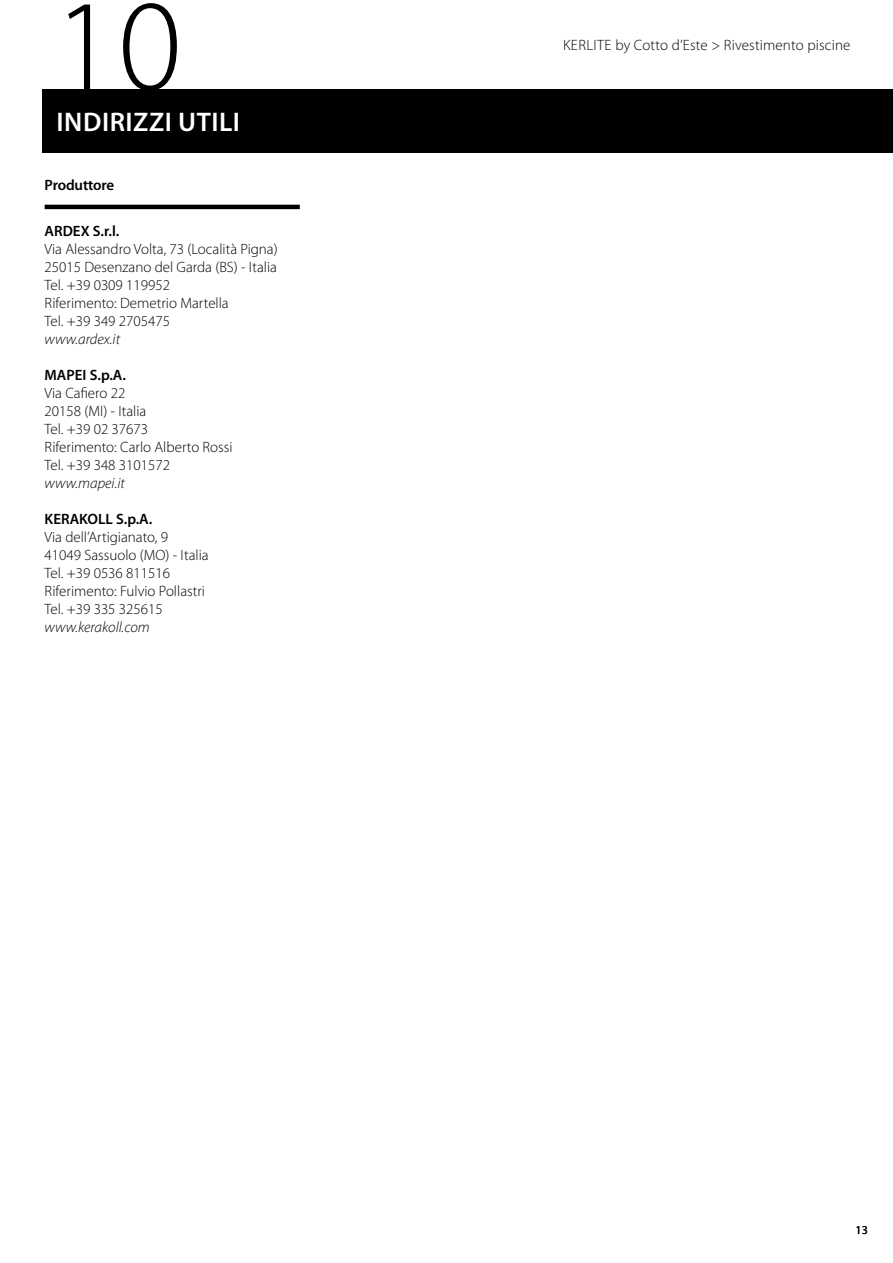
<style>
.page{position:relative;width:893px;height:1263px;background:#fff}
.page>*{position:absolute;margin:0;border:0;box-sizing:border-box;transform-origin:0 0}
.t1{font:300 130.5px "Myriad Pro";color:#000}
.t2{font:600 27px "Myriad Pro";letter-spacing:.02em;color:#fff}
.t3{font:300 15px/18px "Myriad Pro";color:#000}
.t4{font:600 15px "Myriad Pro";color:#000}
.t5{font:italic 300 15px "Myriad Pro";color:#000}
.t6{font:12px "Myriad Pro";color:#000}
</style>
<div class="page">
<div style="left:43px;top:89px;width:850px;height:64px;background:#000"></div>
<hr style="left:45px;top:205px;width:255px;height:4px;background:#000">
<h1 class="t1" style="left:53px;top:-33px;width:130px">10</h1>
<h2 class="t2" style="left:57px;top:107px;width:185px">INDIRIZZI UTILI</h2>
<p class="t4" style="left:45px;top:176px;width:71px">Produttore</p>
<p class="t4" style="left:45px;top:222px;width:76px">ARDEX S.r.l.</p>
<p class="t3" style="left:45px;top:239px;width:235px">Via Alessandro Volta, 73 (Località Pigna)<br>25015 Desenzano del Garda (BS) - Italia<br>Tel. +39 0309 119952<br>Riferimento: Demetrio Martella<br>Tel. +39 349 2705475</p>
<p class="t5" style="left:45px;top:331px;width:77px">www.ardex.it</p>
<p class="t4" style="left:45px;top:366px;width:83px">MAPEI S.p.A.</p>
<p class="t3" style="left:45px;top:383px;width:189px">Via Cafiero 22<br>20158 (MI) - Italia<br>Tel. +39 02 37673<br>Riferimento: Carlo Alberto Rossi<br>Tel. +39 348 3101572</p>
<p class="t5" style="left:45px;top:475px;width:82px">www.mapei.it</p>
<p class="t4" style="left:45px;top:510px;width:109px">KERAKOLL S.p.A.</p>
<p class="t3" style="left:45px;top:527px;width:166px">Via dell’Artigianato, 9<br>41049 Sassuolo (MO) - Italia<br>Tel. +39 0536 811516<br>Riferimento: Fulvio Pollastri<br>Tel. +39 335 325615</p>
<p class="t5" style="left:45px;top:619px;width:107px">www.kerakoll.com</p>
<p class="t3" style="left:563px;top:35px;width:289px">KERLITE by Cotto d’Este &gt; Rivestimento piscine</p>
<p class="t6" style="left:855px;top:1222px;width:14px">13</p>
</div>
